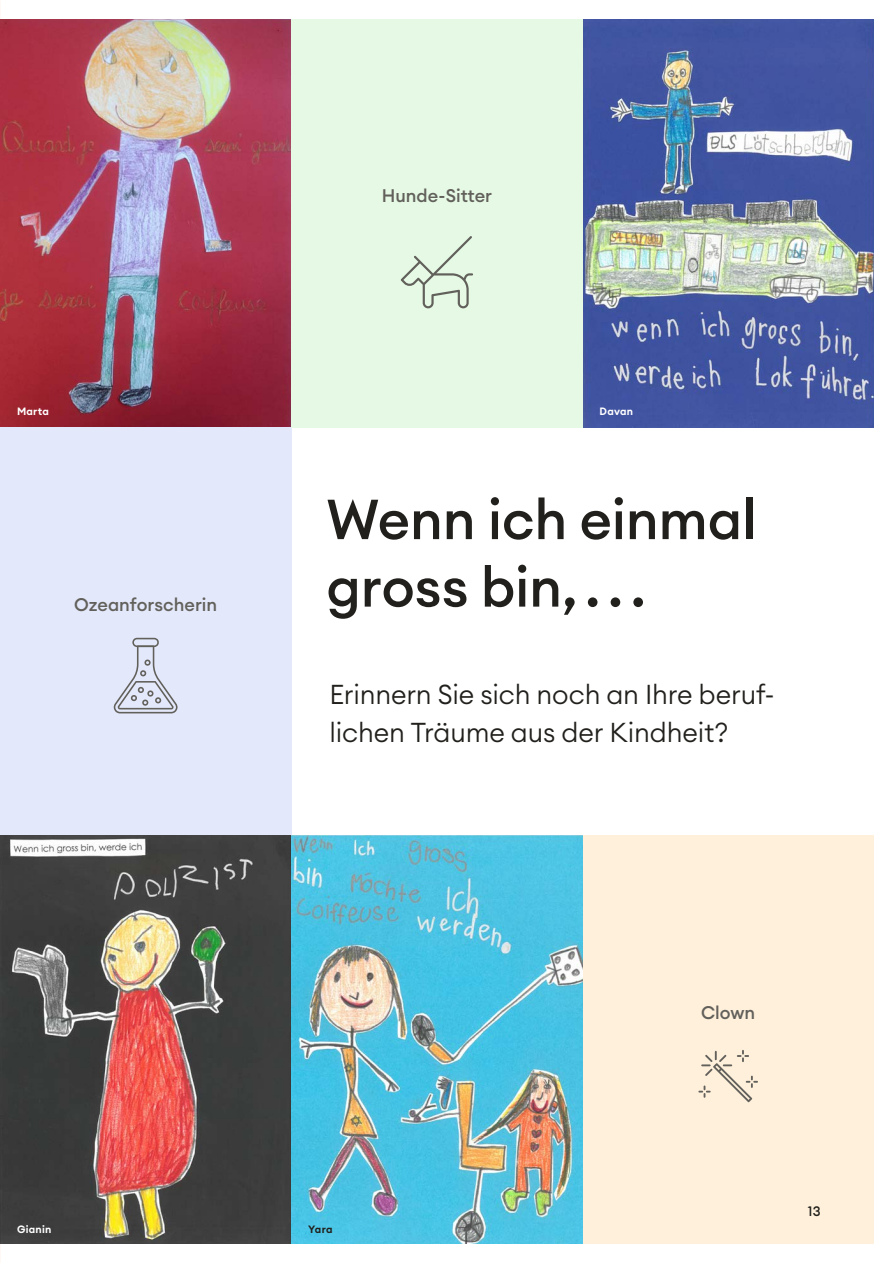
<style>
.page{position:relative;width:893px;height:1263px;background:#fff}
.page>*{position:absolute;margin:0;border:0;box-sizing:border-box;transform-origin:0 0}
.t1{font:500 55.5px/67.5px "Euclid Circular A";letter-spacing:-.005em;color:#21201c}
.t2{font:300 27px/37.5px "Euclid Circular A";letter-spacing:-.005em;color:#21201c}
.t3{font:500 18px "Euclid Circular A";color:#62605b}
.t4{font:500 13.5px "Euclid Circular A";color:#21201c}
.t5{font:600 10.5px "Euclid Circular A";letter-spacing:.025em;color:#fff}
.t6{font:600 10.5px "Euclid Circular A";color:#21201c}
</style>
<div class="page">
<img style="left:0;top:19px;width:291px;height:408px">
<div style="left:0;top:427px;width:291px;height:409px;background:#e3e8fa"></div>
<img style="left:0;top:836px;width:291px;height:408px">
<img style="left:583px;top:19px;width:291px;height:408px">
<div style="left:583px;top:836px;width:291px;height:408px;background:#fff0db"></div>
<div style="left:291px;top:19px;width:292px;height:408px;background:#e5f9e4"></div>
<img style="left:291px;top:836px;width:292px;height:408px">
<svg style="left:114px;top:638px;width:64px;height:75px"></svg>
<svg style="left:401px;top:236px;width:72px;height:72px"></svg>
<svg style="left:698px;top:1050px;width:60px;height:52px"></svg>
<p class="t5" style="left:17px;top:405px;width:34px">Marta</p>
<p class="t3" style="left:74px;top:593px;width:144px">Ozeanforscherin</p>
<p class="t3" style="left:382px;top:184px;width:112px">Hunde-Sitter</p>
<p class="t5" style="left:600px;top:405px;width:35px">Davan</p>
<h1 class="t1" style="left:326px;top:486px;width:431px">Wenn ich einmal gross bin, . . .</h1>
<p class="t2" style="left:330px;top:675px;width:443px">Erinnern Sie sich noch an Ihre beruf&shy;lichen Träume aus der Kindheit?</p>
<p class="t5" style="left:17px;top:1222px;width:36px">Gianin</p>
<p class="t6" style="left:308px;top:1222px;width:26px">Yara</p>
<p class="t3" style="left:701px;top:1001px;width:56px">Clown</p>
<p class="t4" style="left:808px;top:1203px;width:14px">13</p>
</div>
